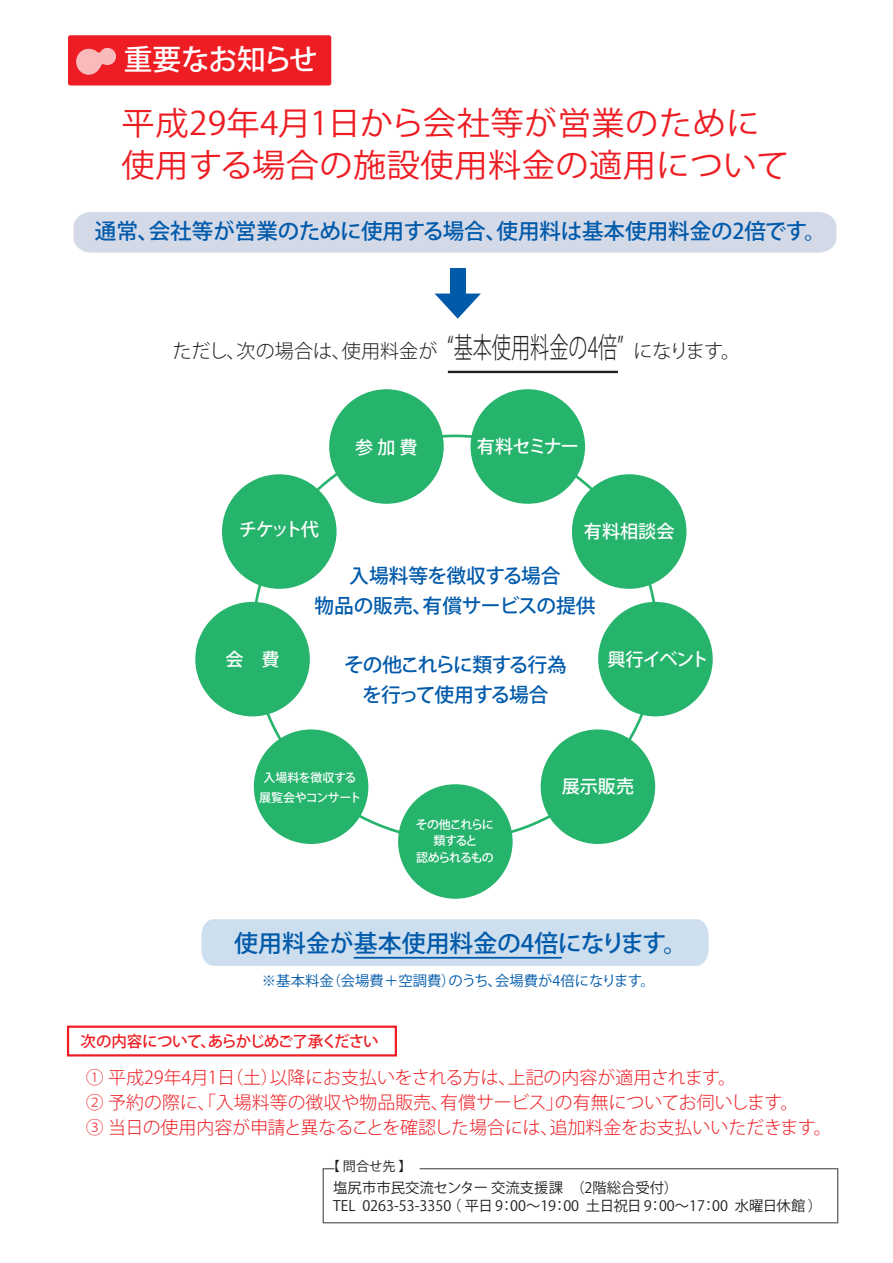
<style>
.page{position:relative;width:893px;height:1263px;background:#fff}
.page>*{position:absolute;margin:0;border:0;box-sizing:border-box;transform-origin:0 0}
.t1{font:32.25px/42px "Koz Go Pr 6 N";letter-spacing:.015em;color:#ee1d23}
.t2{font:500 28.65px "Koz Go Pr 6 N";letter-spacing:-.025em;color:#fff}
.t3{font:500 24px "Koz Go Pr 6 N";color:#015aaa}
.t4{font:500 21.6px "Koz Go Pr 6 N";color:#015aaa}
.t5{font:500 19.8px/30px "Koz Go Pr 6 N";letter-spacing:-.01em;color:#015aaa;text-align:center}
.t6{font:500 19.8px/30px "Koz Go Pr 6 N";letter-spacing:-.06em;color:#015aaa;text-align:center}
.t7{font:300 19.2px "Koz Go Pr 6 N";color:#231f20}
.t8{font:500 18.15px "Koz Go Pr 6 N";letter-spacing:-.04em;color:#fff}
.t9{font:300 18px/25px "Koz Go Pr 6 N";color:#ee1d23}
.t10{font:500 15.6px "Koz Go Pr 6 N";letter-spacing:-.065em;color:#ee1d23}
.t11{font:14.4px/18.3px "Koz Go Pr 6 N";color:#231f20}
.t12{font:14.4px "Koz Go Pr 6 N";color:#015aaa}
.t13{font:13.2px "Koz Go Pr 6 N";color:#231f20}
.t14{font:500 12px/16.8px "Koz Go Pr 6 N";letter-spacing:-.09em;color:#fff;text-align:center}
.t15{font:500 12px/19.6px "Koz Go Pr 6 N";letter-spacing:-.03em;color:#fff;text-align:center}
.s1{font-size:28.65px}
</style>
<div class="page">
<div style="left:68px;top:35px;width:263px;height:50px;background:#ee1d23;border-radius:2px"></div>
<div style="left:67px;top:1025px;width:330px;height:31px;border:2px solid #ee1d23"></div>
<svg style="left:322px;top:1168px;width:517px;height:56px"></svg>
<div style="left:223px;top:475px;width:112px;height:113px;background:#26b46d;border-radius:50%"></div>
<div style="left:222px;top:474px;width:115px;height:115px;border:2px solid #26b46d;border-radius:50%"></div>
<div style="left:472px;top:390px;width:112px;height:113px;background:#26b46d;border-radius:50%"></div>
<div style="left:470px;top:389px;width:115px;height:115px;border:2px solid #26b46d;border-radius:50%"></div>
<div style="left:573px;top:475px;width:112px;height:113px;background:#26b46d;border-radius:50%"></div>
<div style="left:572px;top:474px;width:114px;height:115px;border:2px solid #26b46d;border-radius:50%"></div>
<div style="left:599px;top:603px;width:112px;height:112px;background:#26b46d;border-radius:50%"></div>
<div style="left:598px;top:602px;width:115px;height:114px;border:2px solid #26b46d;border-radius:50%"></div>
<div style="left:399px;top:785px;width:112px;height:112px;background:#26b46d;border-radius:50%"></div>
<div style="left:398px;top:784px;width:115px;height:115px;border:2px solid #26b46d;border-radius:50%"></div>
<div style="left:196px;top:603px;width:113px;height:112px;background:#26b46d;border-radius:50%"></div>
<div style="left:195px;top:602px;width:115px;height:114px;border:2px solid #26b46d;border-radius:50%"></div>
<div style="left:330px;top:390px;width:113px;height:113px;background:#26b46d;border-radius:50%"></div>
<div style="left:329px;top:389px;width:115px;height:115px;border:2px solid #26b46d;border-radius:50%"></div>
<div style="left:542px;top:731px;width:112px;height:112px;background:#26b46d;border-radius:50%"></div>
<div style="left:541px;top:729px;width:114px;height:115px;border:2px solid #26b46d;border-radius:50%"></div>
<div style="left:255px;top:731px;width:112px;height:112px;background:#26b46d;border-radius:50%"></div>
<div style="left:254px;top:729px;width:114px;height:115px;border:2px solid #26b46d;border-radius:50%"></div>
<div style="left:74px;top:212px;width:762px;height:41px;background:#d4d9e8"></div>
<div style="left:201px;top:919px;width:508px;height:47px;background:#cddeee"></div>
<svg style="left:435px;top:294px;width:46px;height:25px"></svg>
<div style="left:450px;top:268px;width:15px;height:26px;background:#015aaa"></div>
<hr style="left:354px;top:957px;width:208px;height:2px;background:#015aaa">
<div style="left:77px;top:49px;width:24px;height:25px;background:#f9babc;border-radius:50%"></div>
<div style="left:77px;top:49px;width:24px;height:25px;border:1px solid #fff;border-radius:50%"></div>
<div style="left:100px;top:48px;width:15px;height:17px;background:#f9babc;border-radius:50%"></div>
<div style="left:100px;top:48px;width:16px;height:17px;border:1px solid #fff;border-radius:50%"></div>
<svg style="left:96px;top:48px;width:9px;height:20px"></svg>
<hr style="left:448px;top:371px;width:170px;height:2px;background:#231f20">
<h2 class="t2" style="left:124px;top:43px;width:195px">重要なお知らせ</h2>
<h1 class="t1" style="left:122px;top:102px;width:669px">平成29年4月1日から会社等が営業のために使用する場合の施設使用料金の適用について</h1>
<p class="t4" style="left:95px;top:219px;width:733px">通常、会社等が営業のために使用する場合、使用料は基本使用料金の2倍です。</p>
<p class="t7" style="left:172px;top:340px;width:569px">ただし、次の場合は、使用料金が <span class="s1">“基本使用料金の4倍”</span> になります。</p>
<p class="t8" style="left:239px;top:519px;width:82px">チケット代</p>
<p class="t8" style="left:355px;top:437px;width:64px">参 加 費</p>
<p class="t8" style="left:477px;top:436px;width:103px">有料セミナー</p>
<p class="t8" style="left:584px;top:521px;width:92px">有料相談会</p>
<p class="t8" style="left:225px;top:649px;width:56px">会　費</p>
<p class="t5" style="left:314px;top:561px;width:283px">入場料等を徴収する場合<br>物品の販売、有償サービスの提供</p>
<p class="t6" style="left:344px;top:651px;width:224px">その他これらに類する行為を行って使用する場合</p>
<p class="t8" style="left:607px;top:649px;width:103px">興行イベント</p>
<p class="t15" style="left:259px;top:768px;width:104px">入場料を徴収する展覧会やコンサート</p>
<p class="t14" style="left:416px;top:816px;width:80px">その他これらに類すると<br>認められるもの</p>
<p class="t8" style="left:562px;top:776px;width:74px">展示販売</p>
<h3 class="t3" style="left:234px;top:930px;width:454px">使用料金が基本使用料金の4倍になります。</h3>
<p class="t12" style="left:262px;top:973px;width:394px">※基本料金（会場費＋空調費）のうち、会場費が4倍になります。</p>
<p class="t10" style="left:81px;top:1032px;width:299px">次の内容について、あらかじめご了承ください</p>
<p class="t9" style="left:68px;top:1065px;width:765px">　① 平成29年4月1日（土）以降にお支払いをされる方は、上記の内容が適用されます。<br>　② 予約の際に、「入場料等の徴収や物品販売、有償サービス」の有無についてお伺いします。　③ 当日の使用内容が申請と異なることを確認した場合には、追加料金をお支払いいただきます。</p>
<p class="t13" style="left:327px;top:1159px;width:86px">【 問合せ先 】</p>
<p class="t11" style="left:333px;top:1179px;width:490px">塩尻市市民交流センター 交流支援課　（2階総合受付）<br>TEL 0263-53-3350（ 平日 9：00～19：00 土日祝日 9：00～17：00 水曜日休館）</p>
</div>
